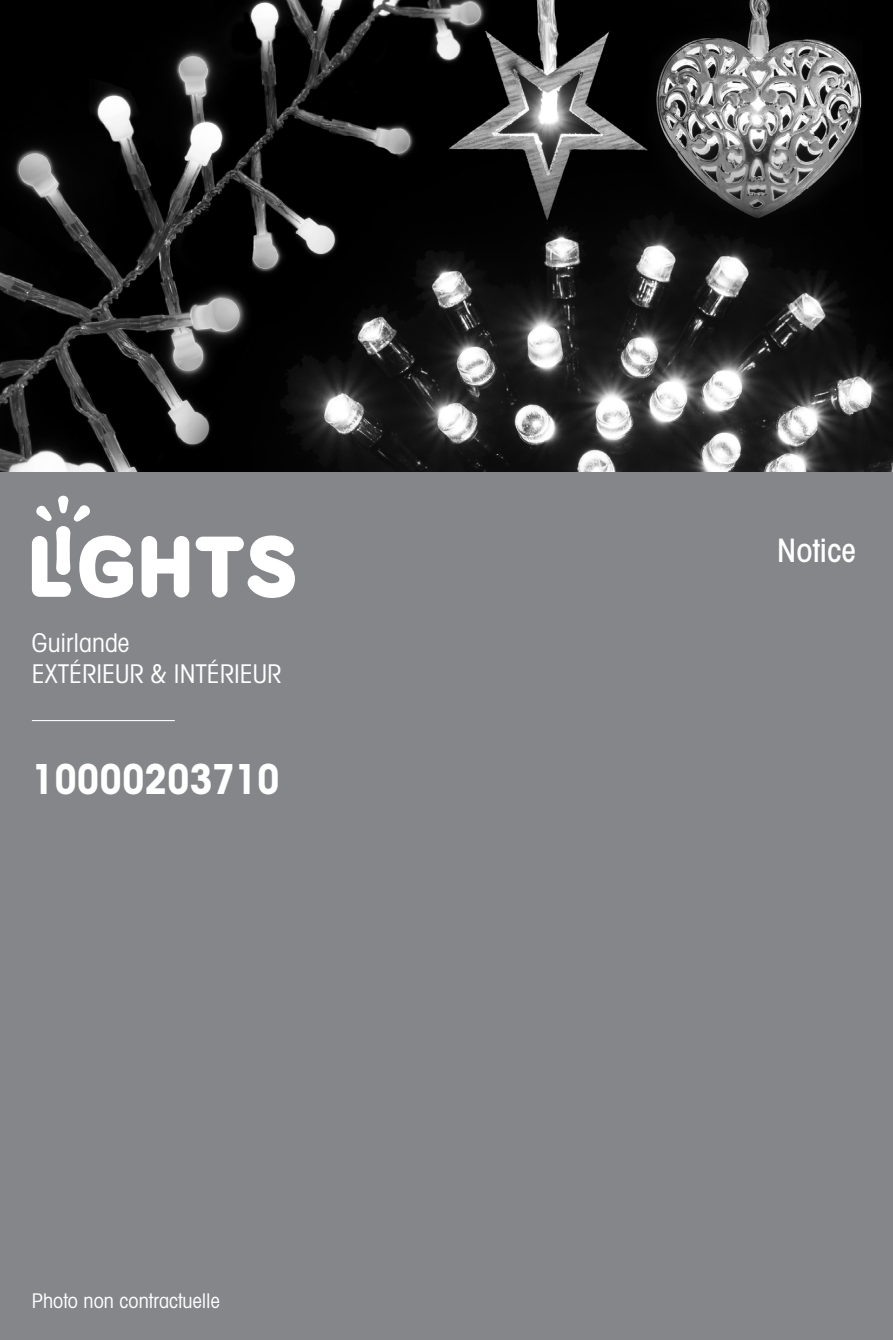
<style>
.page{position:relative;width:893px;height:1340px;background:#fff}
.page>*{position:absolute;margin:0;border:0;box-sizing:border-box;transform-origin:0 0}
.t1{font:700 condensed 40.5px "ITC Avant Garde Std";color:#fff}
.t2{font:500 condensed 32.18px "Avant Garde";color:#fff}
.t3{font:condensed 25.88px "Avant Garde";color:#fff}
.t4{font:condensed 20.25px "Avant Garde";color:#fff}
</style>
<div class="page">
<div style="left:0;top:0;width:893px;height:1339px;background:#848689"></div>
<svg style="left:32px;top:495px;width:101px;height:103px"></svg>
<svg style="left:142px;top:536px;width:47px;height:61px"></svg>
<svg style="left:196px;top:535px;width:99px;height:63px"></svg>
<hr style="left:32px;top:720px;width:143px;height:1px;background:#fff">
<img style="left:0;top:0;width:893px;height:471px">
<p class="t3" style="left:32px;top:626px;width:99px">Guirlande</p>
<p class="t3" style="left:32px;top:657px;width:251px">EXTÉRIEUR &amp; INTÉRIEUR</p>
<p class="t1" style="left:32px;top:753px;width:249px">10000203710</p>
<p class="t4" style="left:32px;top:1288px;width:189px">Photo non contractuelle</p>
<p class="t2" style="left:777px;top:530px;width:80px">Notice</p>
</div>
